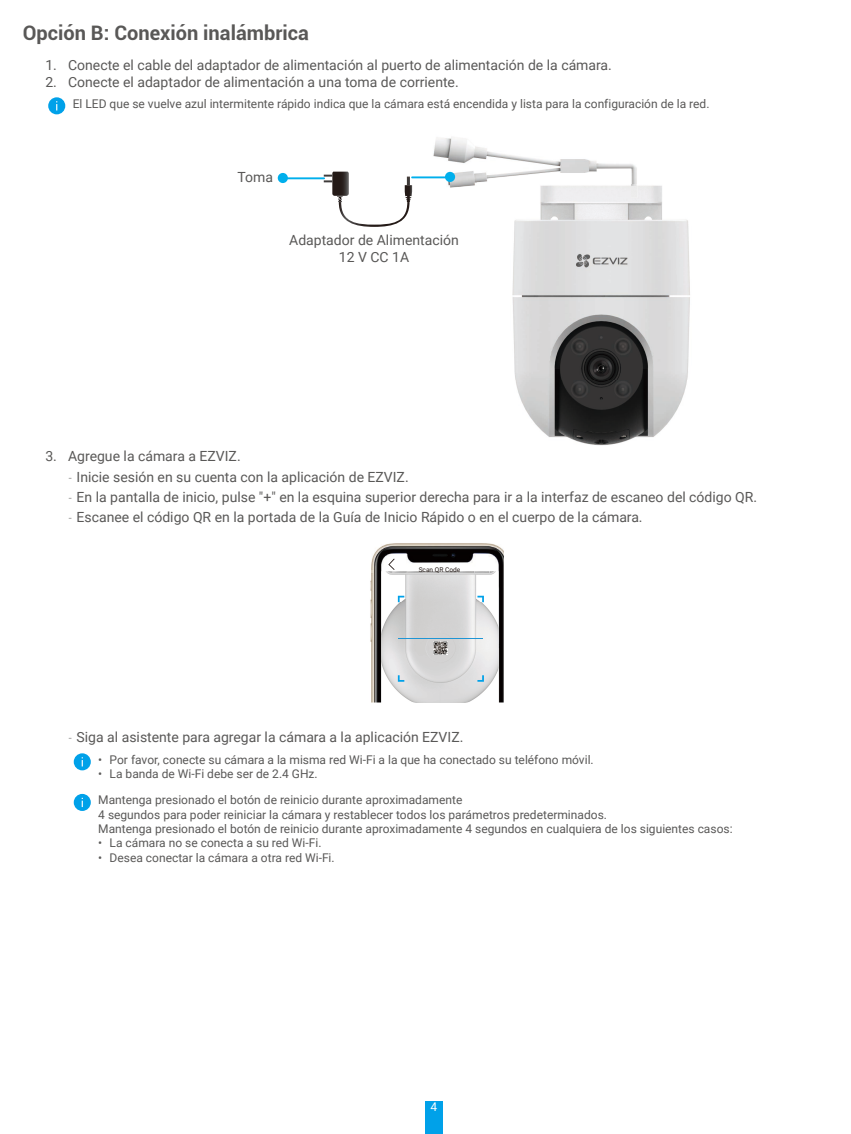
<style>
.page{position:relative;width:851px;height:1134px;background:#fff}
.page>*{position:absolute;margin:0;border:0;box-sizing:border-box;transform-origin:0 0}
.t1{font:700 20px "Roboto";color:#595857}
.t2{font:14px/16.8px "Roboto";color:#595857;text-align:center}
.t3{font:12px/26.2px "Roboto";color:#595857}
.t4{font:12px "Roboto";color:#fff}
.t5{font:6.6px "Roboto";color:#231916}
.s1{font-family:"DIN Cond";font-weight:300}
</style>
<div class="page">
<div style="left:425px;top:1101px;width:17px;height:33px;background:#00a1e9"></div>
<div style="left:48px;top:97px;width:17px;height:17px;background:#00a1e9;border-radius:50%"></div>
<img style="left:431px;top:137px;width:206px;height:51px">
<img style="left:510px;top:184px;width:180px;height:262px">
<img style="left:630px;top:184px;width:7px;height:14px">
<hr style="left:282px;top:177px;width:43px;height:2px;background:#00afec">
<div style="left:278px;top:173px;width:10px;height:10px;background:#00afec;border-radius:50%"></div>
<div style="left:445px;top:172px;width:10px;height:10px;background:#00afec;border-radius:50%"></div>
<hr style="left:411px;top:176px;width:36px;height:2px;background:#00afec">
<svg style="left:324px;top:172px;width:88px;height:55px"></svg>
<img style="left:370px;top:543px;width:134px;height:159px">
<svg style="left:388px;top:558px;width:6px;height:12px"></svg>
<svg style="left:398px;top:596px;width:6px;height:6px"></svg>
<svg style="left:477px;top:596px;width:7px;height:6px"></svg>
<svg style="left:398px;top:675px;width:6px;height:7px"></svg>
<svg style="left:477px;top:675px;width:7px;height:7px"></svg>
<hr style="left:398px;top:638px;width:84px;height:1px;background:#1f95d4">
<div style="left:74px;top:753px;width:17px;height:17px;background:#00a1e9;border-radius:50%"></div>
<div style="left:74px;top:794px;width:17px;height:17px;background:#00a1e9;border-radius:50%"></div>
<h1 class="t1" style="left:23px;top:19px;width:287px">Opción B: Conexión inalámbrica</h1>
<p class="t2" style="left:45px;top:56px;width:568px">1. Conecte el cable del adaptador de alimentación al puerto de alimentación de la cámara.</p>
<p class="t2" style="left:45px;top:73px;width:415px">2. Conecte el adaptador de alimentación a una toma de corriente.</p>
<p class="t3" style="left:73px;top:90px;width:638px">El LED que se vuelve azul intermitente rápido indica que la cámara está encendida y lista para la configuración de la red.</p>
<p class="t2" style="left:237px;top:168px;width:37px">Toma</p>
<p class="t2" style="left:289px;top:232px;width:171px">Adaptador de Alimentación<br>12 V CC 1A</p>
<p class="t2" style="left:45px;top:447px;width:197px">3. Agregue la cámara a EZVIZ.</p>
<p class="t2" style="left:68px;top:468px;width:342px"><span class="s1">-</span> Inicie sesión en su cuenta con la aplicación de EZVIZ.</p>
<p class="t2" style="left:68px;top:488px;width:690px"><span class="s1">-</span> En la pantalla de inicio, pulse "+" en la esquina superior derecha para ir a la interfaz de escaneo del código QR.</p>
<p class="t2" style="left:68px;top:508px;width:576px"><span class="s1">-</span> Escanee el código QR en la portada de la Guía de Inicio Rápido o en el cuerpo de la cámara.</p>
<p class="t5" style="left:418px;top:565px;width:43px">Scan QR Code</p>
<p class="t2" style="left:68px;top:728px;width:397px"><span class="s1">-</span> Siga al asistente para agregar la cámara a la aplicación EZVIZ.</p>
<p class="t3" style="left:98px;top:746px;width:497px">• Por favor, conecte su cámara a la misma red Wi-Fi a la que ha conectado su teléfono móvil.</p>
<p class="t3" style="left:98px;top:760px;width:365px">• La banda de Wi-Fi debe ser de 2.4 GHz.<br>Mantenga presionado el botón de reinicio durante aproximadamente</p>
<p class="t3" style="left:98px;top:807px;width:635px;line-height:14.4px">4 segundos para poder reiniciar la cámara y restablecer todos los parámetros predeterminados.<br>Mantenga presionado el botón de reinicio durante aproximadamente 4 segundos en cualquiera de los siguientes casos:</p>
<p class="t3" style="left:98px;top:829px;width:225px">• La cámara no se conecta a su red Wi-Fi.</p>
<p class="t3" style="left:98px;top:844px;width:238px">• Desea conectar la cámara a otra red Wi-Fi.</p>
<p class="t4" style="left:430px;top:1099px;width:8px">4</p>
</div>
